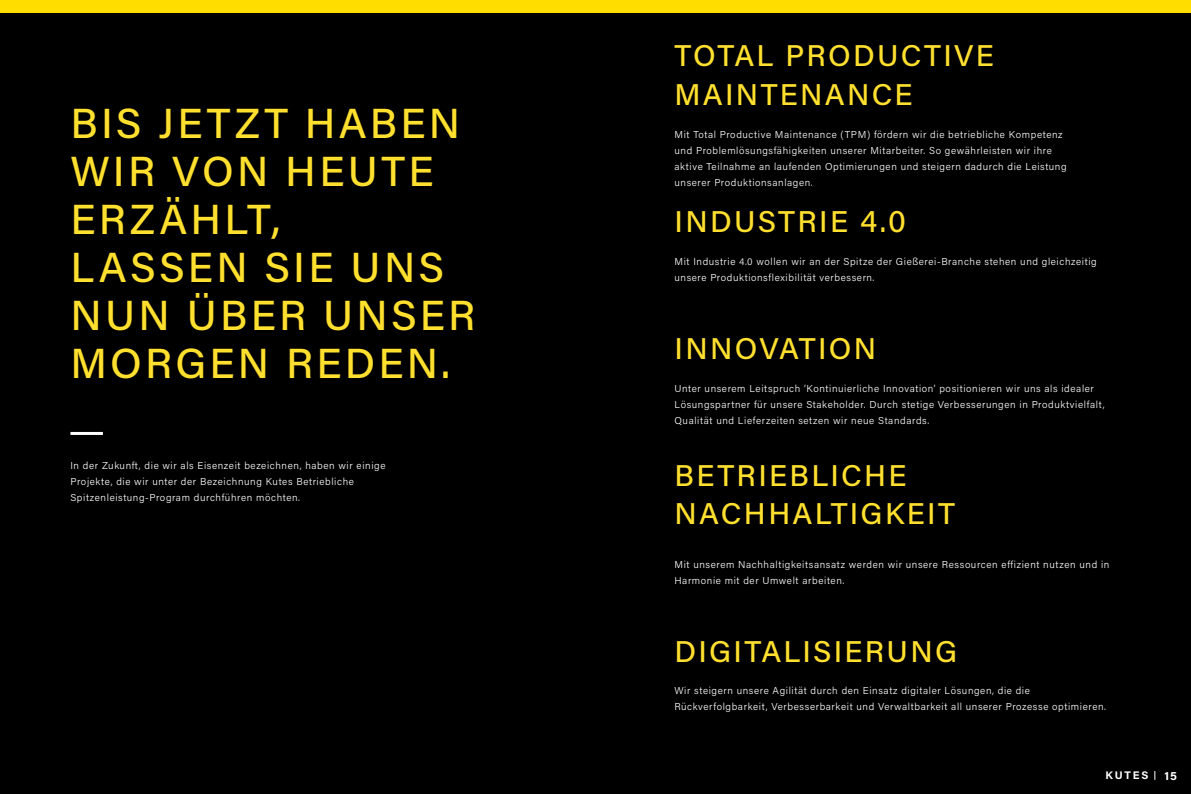
<style>
.page{position:relative;width:1191px;height:794px;background:#000}
.page>*{position:absolute;margin:0;border:0;box-sizing:border-box;transform-origin:0 0}
.t1{font:500 42px/48px "Acumin Pro";letter-spacing:.075em;color:#ffe02e}
.t2{font:500 30px/38px "Acumin Pro";letter-spacing:.075em;color:#ffe02e}
.t3{font:700 12px "Acumin Pro";color:#fff}
.t4{font:700 11px "Acumin Pro";letter-spacing:.165em;color:#fff}
.t5{font:300 10px/16px "Acumin Pro";letter-spacing:.06em;color:#fff}
</style>
<div class="page">
<hr style="left:70px;top:432px;width:33px;height:3px;background:#fff">
<div style="left:0;top:0;width:1191px;height:13px;background:#fd0"></div>
<h1 class="t1" style="left:70px;top:97px;width:406px">BIS JETZT HABEN<br>WIR VON HEUTE<br>ERZÄHLT,<br>LASSEN SIE UNS<br>NUN ÜBER UNSER<br>MORGEN REDEN.</h1>
<p class="t5" style="left:70px;top:457px;width:316px">In der Zukunft, die wir als Eisenzeit bezeichnen, haben wir einige<br>Projekte, die wir unter der Bezeichnung Kutes Betriebliche<br>Spitzenleistung-Program durchführen möchten.</p>
<h2 class="t2" style="left:674px;top:36px;width:321px">TOTAL PRODUCTIVE<br>MAINTENANCE</h2>
<p class="t5" style="left:674px;top:126px;width:393px">Mit Total Productive Maintenance (TPM) fördern wir die betriebliche Kompetenz und Problemlösungsfähigkeiten unserer Mitarbeiter. So gewährleisten wir ihre aktive Teilnahme an laufenden Optimierungen und steigern dadurch die Leistung unserer Produktionsanlagen.</p>
<h2 class="t2" style="left:674px;top:202px;width:233px">INDUSTRIE 4.0</h2>
<p class="t5" style="left:674px;top:253px;width:424px">Mit Industrie 4.0 wollen wir an der Spitze der Gießerei-Branche stehen und gleichzeitig unsere Produktionsflexibilität verbessern.</p>
<h2 class="t2" style="left:674px;top:328px;width:203px">INNOVATION</h2>
<p class="t5" style="left:674px;top:380px;width:431px">Unter unserem Leitspruch ‘Kontinuierliche Innovation’ positionieren wir uns als idealer<br>Lösungspartner für unsere Stakeholder. Durch stetige Verbesserungen in Produktvielfalt,<br>Qualität und Lieferzeiten setzen wir neue Standards.</p>
<h2 class="t2" style="left:674px;top:455px;width:282px">BETRIEBLICHE<br>NACHHALTIGKEIT</h2>
<p class="t5" style="left:674px;top:556px;width:436px">Mit unserem Nachhaltigkeitsansatz werden wir unsere Ressourcen effizient nutzen und in<br>Harmonie mit der Umwelt arbeiten.</p>
<h2 class="t2" style="left:674px;top:631px;width:284px">DIGITALISIERUNG</h2>
<p class="t5" style="left:674px;top:682px;width:433px">Wir steigern unsere Agilität durch den Einsatz digitaler Lösungen, die die<br>Rückverfolgbarkeit, Verbesserbarkeit und Verwaltbarkeit all unserer Prozesse optimieren.</p>
<p class="t4" style="left:1105px;top:768px;width:44px">KUTES</p>
<p class="t3" style="left:1164px;top:767px;width:14px">15</p>
</div>
